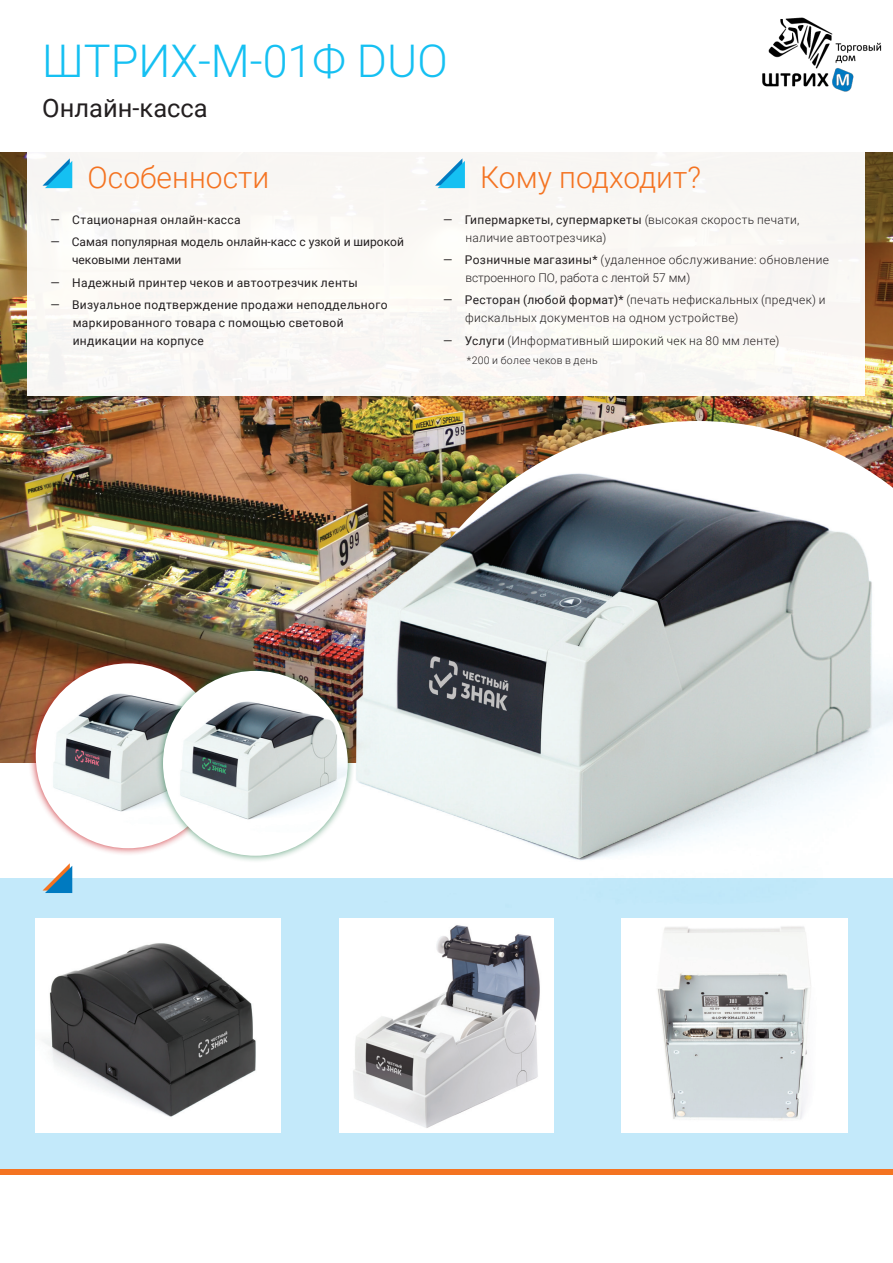
<style>
.page{position:relative;width:893px;height:1263px;background:#fff}
.page>*{position:absolute;margin:0;border:0;box-sizing:border-box;transform-origin:0 0}
.t1{font:300 45px "Roboto";color:#15c0f2}
.t2{font:300 30px "Roboto";color:#f47321}
.t3{font:25.5px "Roboto";color:#231f20}
.t4{font:300 12px/18px "Roboto";letter-spacing:.025em;color:#231f20}
.t5{font:12px/18px "Roboto";letter-spacing:.025em;color:#231f20}
.t6{font:12px/18px "Roboto";color:#231f20}
.t7{font:300 10.5px "Roboto";letter-spacing:.035em;color:#231f20}
.s1{font-weight:400}
</style>
<div class="page">
<img style="left:0;top:153px;width:893px;height:609px">
<div style="left:0;top:1168px;width:893px;height:7px;background:#f47321"></div>
<div style="left:0;top:878px;width:893px;height:290px;background:#c3e9fa"></div>
<svg style="left:43px;top:863px;width:29px;height:30px"></svg>
<img style="left:339px;top:918px;width:215px;height:214px">
<img style="left:622px;top:918px;width:226px;height:214px">
<img style="left:36px;top:918px;width:245px;height:214px">
<div style="left:27px;top:125px;width:837px;height:271px;background:#faf7f4"></div>
<svg style="left:43px;top:158px;width:29px;height:30px"></svg>
<svg style="left:435px;top:158px;width:30px;height:30px"></svg>
<div style="left:28px;top:656px;width:200px;height:200px;background:#c6131b;opacity:.77"></div>
<img style="left:36px;top:663px;width:185px;height:185px;border-radius:92px">
<div style="left:156px;top:663px;width:199px;height:200px;background:#006830;opacity:.65"></div>
<img style="left:163px;top:671px;width:185px;height:185px;border-radius:92px">
<img style="left:315px;top:417px;width:578px;height:446px">
<img style="left:762px;top:17px;width:120px;height:75px">
<h1 class="t1" style="left:42px;top:29px;width:407px">ШТРИХ-М-01Ф DUO</h1>
<h3 class="t3" style="left:42px;top:90px;width:167px">Онлайн-касса</h3>
<h2 class="t2" style="left:88px;top:156px;width:183px">Особенности</h2>
<h2 class="t2" style="left:480px;top:156px;width:222px">Кому подходит?</h2>
<p class="t5" style="left:51px;top:210px;width:192px">— Стационарная онлайн-касса</p>
<p class="t6" style="left:72px;top:232px;width:334px;text-indent:-21px">— Самая популярная модель онлайн-касс с узкой и широкой чековыми лентами</p>
<p class="t5" style="left:50px;top:273px;width:309px">— Надежный принтер чеков и автоотрезчик ленты</p>
<p class="t5" style="left:73px;top:295px;width:316px;text-indent:-22px">— Визуальное подтверждение продажи неподдельного маркированного товара с помощью световой индикации на корпусе</p>
<p class="t4" style="left:465px;top:210px;width:336px;text-indent:-22px"><span class="s1">— Гипермаркеты, супермаркеты</span> (высокая скорость печати, наличие автоотрезчика)</p>
<p class="t4" style="left:465px;top:250px;width:365px;text-indent:-22px"><span class="s1">— Розничные магазины*</span> (удаленное обслуживание: обновление встроенного ПО, работа с лентой 57 мм)</p>
<p class="t4" style="left:465px;top:290px;width:362px;text-indent:-22px"><span class="s1">— Ресторан (любой формат)*</span> (печать нефискальных (предчек) и фискальных документов на одном устройстве)</p>
<p class="t4" style="left:443px;top:331px;width:338px"><span class="s1">— Услуги</span> (Информативный широкий чек на 80 мм ленте)</p>
<p class="t7" style="left:467px;top:353px;width:132px">*200 и более чеков в день</p>
</div>
